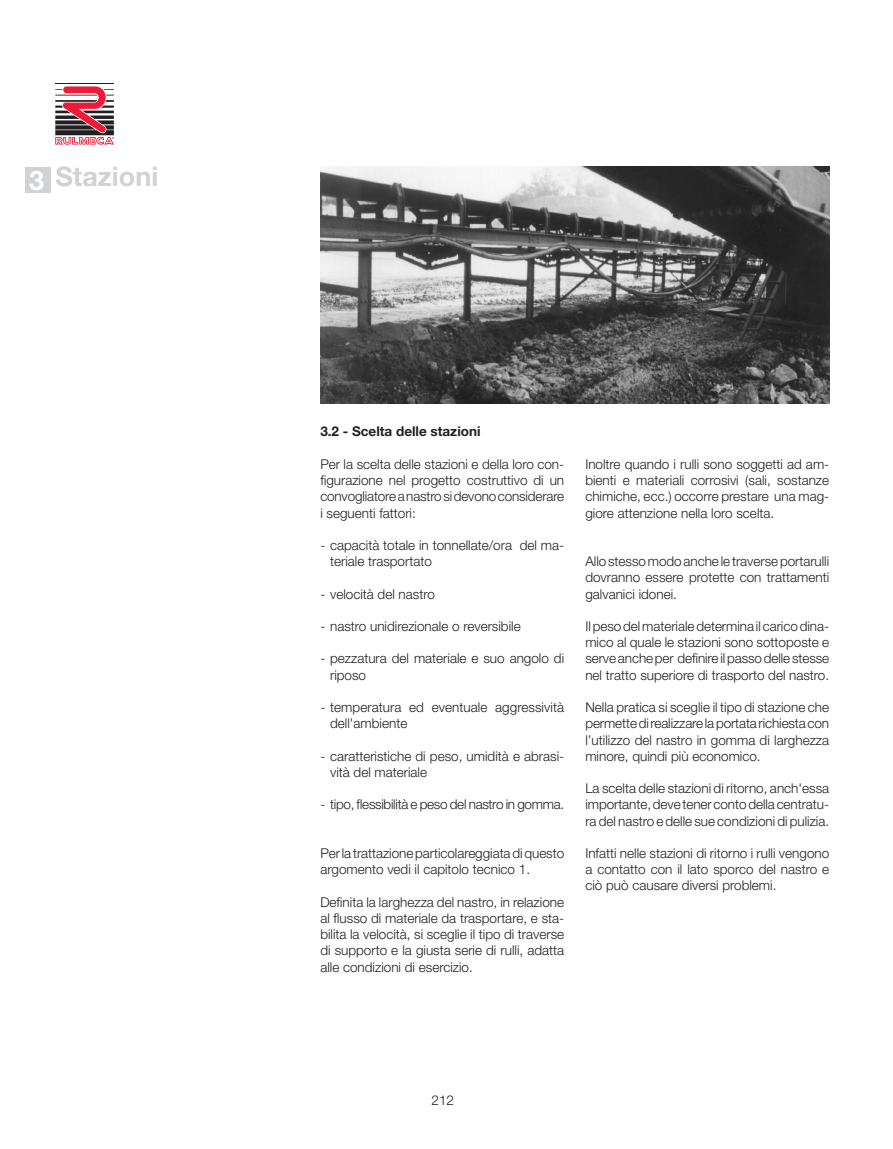
<style>
.page{position:relative;width:893px;height:1149px;background:#fff}
.page>*{position:absolute;margin:0;border:0;box-sizing:border-box;transform-origin:0 0}
._18b{font:700 27px "Helvetica Neue LT Std";color:#d1d2d4}
._18b-2{font:700 27px "Helvetica Neue LT Std";color:#fff}
._9{font:300 13.5px/16.2px "Helvetica Neue LT Std";color:#231f20;text-align:justify}
._9-2{font:300 13.5px "Helvetica Neue LT Std";letter-spacing:-.02em;color:#231f20}
._9bb{font:700 13.5px "Helvetica Neue LT Std";color:#231f20}
</style>
<div class="page">
<hr style="left:55px;top:83px;width:59px;height:1px;background:#231f20">
<svg style="left:55px;top:86px;width:59px;height:59px"></svg>
<div style="left:25px;top:167px;width:26px;height:25px;background:#d1d2d4"></div>
<img style="left:320px;top:167px;width:509px;height:236px">
<p class="_18b-2" style="left:29px;top:163px;width:17px">3</p>
<p class="_18b" style="left:55px;top:160px;width:104px">Stazioni</p>
<p class="_9bb" style="left:320px;top:423px;width:162px">3.2 - Scelta delle stazioni</p>
<p class="_9" style="left:320px;top:455px;width:245px">Per la scelta delle stazioni e della loro con&shy;figurazione nel progetto costruttivo di un convogliatore a nastro si devono considerare i seguenti fattori:</p>
<p class="_9" style="left:330px;top:536px;width:236px;text-indent:-10px">- capacità totale in tonnellate/ora del ma&shy;teriale trasportato</p>
<p class="_9" style="left:320px;top:585px;width:116px">- velocità del nastro</p>
<p class="_9" style="left:320px;top:617px;width:202px">- nastro unidirezionale o reversibile</p>
<p class="_9" style="left:330px;top:650px;width:236px;text-indent:-10px">- pezzatura del materiale e suo angolo di riposo</p>
<p class="_9" style="left:330px;top:698px;width:236px;text-indent:-10px">- temperatura ed eventuale aggressività dell'ambiente</p>
<p class="_9" style="left:330px;top:747px;width:236px;text-indent:-10px">- caratteristiche di peso, umidità e abrasi&shy;vità del materiale</p>
<p class="_9-2" style="left:320px;top:796px;width:245px">- tipo, flessibilità e peso del nastro in gomma.</p>
<p class="_9" style="left:320px;top:844px;width:245px">Per la trattazione particolareggiata di questo argomento vedi il capitolo tecnico 1.</p>
<p class="_9" style="left:320px;top:893px;width:245px">Definita la larghezza del nastro, in relazione al flusso di materiale da trasportare, e sta&shy;bilita la velocità, si sceglie il tipo di traverse di supporto e la giusta serie di rulli, adatta alle condizioni di esercizio.</p>
<p class="_9" style="left:585px;top:455px;width:245px">Inoltre quando i rulli sono soggetti ad am&shy;bienti e materiali corrosivi (sali, sostanze chimiche, ecc.) occorre prestare una mag&shy;giore attenzione nella loro scelta.</p>
<p class="_9" style="left:585px;top:553px;width:245px">Allo stesso modo anche le traverse portarulli dovranno essere protette con trattamenti galvanici idonei.</p>
<p class="_9" style="left:585px;top:617px;width:245px">Il peso del materiale determina il carico dina&shy;mico al quale le stazioni sono sottoposte e serve anche per definire il passo delle stesse nel tratto superiore di trasporto del nastro.</p>
<p class="_9" style="left:585px;top:698px;width:245px">Nella pratica si sceglie il tipo di stazione che permette di realizzare la portata richiesta con l’utilizzo del nastro in gomma di larghezza minore, quindi più economico.</p>
<p class="_9" style="left:585px;top:779px;width:245px">La scelta delle stazioni di ritorno, anch'essa importante, deve tener conto della centratu&shy;ra del nastro e delle sue condizioni di pulizia.</p>
<p class="_9" style="left:585px;top:844px;width:245px">Infatti nelle stazioni di ritorno i rulli vengono a contatto con il lato sporco del nastro e ciò può causare diversi problemi.</p>
<p class="_9" style="left:432px;top:1091px;width:24px">212</p>
</div>
